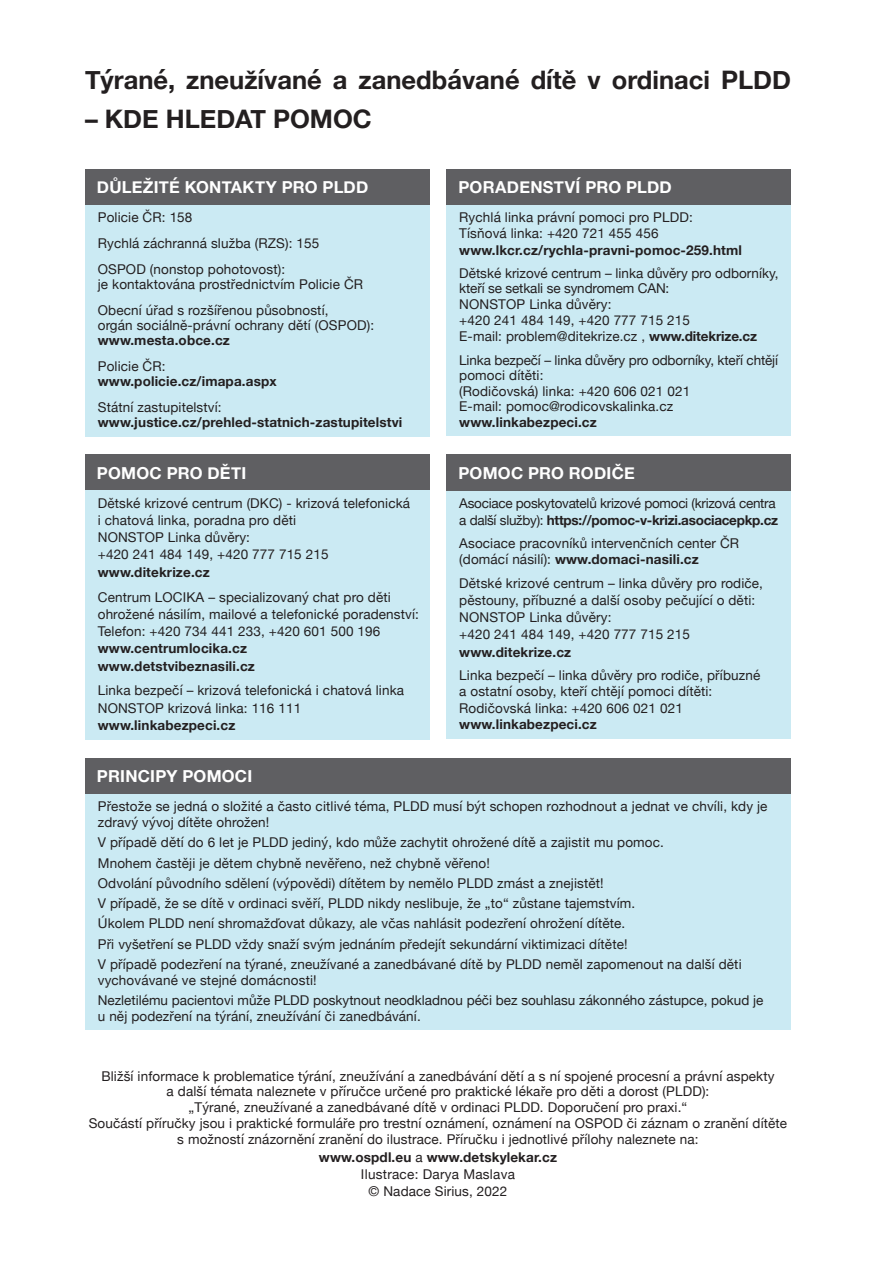
<style>
.page{position:relative;width:893px;height:1263px;background:#fff}
.page>*{position:absolute;margin:0;border:0;box-sizing:border-box;transform-origin:0 0}
.t1{font:700 25.5px "Helvetica Neue";color:#231f20}
.t2{font:700 16.5px "Helvetica Neue";letter-spacing:.015em;color:#fff}
.t3{font:13.5px/17.2px "Helvetica Neue";letter-spacing:.01em;color:#231f20}
.t4{font:700 13.5px/17.2px "Helvetica Neue";letter-spacing:.01em;color:#231f20}
.t5{font:13.5px/16.5px "Helvetica Neue";letter-spacing:-.02em;color:#231f20}
.s1{font-weight:700}
</style>
<div class="page">
<div style="left:85px;top:169px;width:344px;height:36px;background:#5f5f62"></div>
<div style="left:85px;top:205px;width:344px;height:27px;background:#cbeaf3"></div>
<div style="left:85px;top:231px;width:344px;height:26px;background:#cbeaf3"></div>
<div style="left:85px;top:256px;width:344px;height:42px;background:#cbeaf3"></div>
<div style="left:85px;top:297px;width:344px;height:58px;background:#cbeaf3"></div>
<div style="left:85px;top:354px;width:344px;height:41px;background:#cbeaf3"></div>
<div style="left:85px;top:395px;width:344px;height:41px;background:#cbeaf3"></div>
<div style="left:446px;top:454px;width:345px;height:37px;background:#5f5f62"></div>
<div style="left:446px;top:491px;width:345px;height:43px;background:#cbeaf3"></div>
<div style="left:446px;top:531px;width:345px;height:43px;background:#cbeaf3"></div>
<div style="left:446px;top:570px;width:345px;height:96px;background:#cbeaf3"></div>
<div style="left:446px;top:663px;width:345px;height:76px;background:#cbeaf3"></div>
<div style="left:85px;top:454px;width:344px;height:37px;background:#5f5f62"></div>
<div style="left:85px;top:491px;width:344px;height:95px;background:#cbeaf3"></div>
<div style="left:85px;top:584px;width:344px;height:96px;background:#cbeaf3"></div>
<div style="left:85px;top:678px;width:344px;height:62px;background:#cbeaf3"></div>
<div style="left:446px;top:169px;width:345px;height:36px;background:#5f5f62"></div>
<div style="left:446px;top:205px;width:345px;height:59px;background:#cbeaf3"></div>
<div style="left:446px;top:261px;width:345px;height:90px;background:#cbeaf3"></div>
<div style="left:446px;top:347px;width:345px;height:89px;background:#cbeaf3"></div>
<div style="left:85px;top:758px;width:706px;height:36px;background:#5f5f62"></div>
<div style="left:85px;top:794px;width:706px;height:42px;background:#cbeaf3"></div>
<div style="left:85px;top:830px;width:706px;height:26px;background:#cbeaf3"></div>
<div style="left:85px;top:850px;width:706px;height:27px;background:#cbeaf3"></div>
<div style="left:85px;top:871px;width:706px;height:26px;background:#cbeaf3"></div>
<div style="left:85px;top:891px;width:706px;height:26px;background:#cbeaf3"></div>
<div style="left:85px;top:911px;width:706px;height:26px;background:#cbeaf3"></div>
<div style="left:85px;top:931px;width:706px;height:27px;background:#cbeaf3"></div>
<div style="left:85px;top:952px;width:706px;height:42px;background:#cbeaf3"></div>
<div style="left:85px;top:988px;width:706px;height:42px;background:#cbeaf3"></div>
<h1 class="t1" style="left:85px;top:60px;width:707px">Týrané, zneužívané a zanedbávané dítě v ordinaci PLDD</h1>
<h1 class="t1" style="left:85px;top:99px;width:288px">– KDE HLEDAT POMOC</h1>
<p class="t2" style="left:97px;top:174px;width:273px">DŮLEŽITÉ KONTAKTY PRO PLDD</p>
<p class="t3" style="left:98px;top:205px;width:223px;line-height:25.7px">Policie ČR: 158<br>Rychlá záchranná služba (RZS): 155<br>OSPOD (nonstop pohotovost):</p>
<p class="t3" style="left:98px;top:272px;width:267px;line-height:25.5px">je kontaktována prostřednictvím Policie ČR<br>Obecní úřad s rozšířenou působností,</p>
<p class="t3" style="left:98px;top:317px;width:278px">orgán sociálně-právní ochrany dětí (OSPOD):</p>
<p class="t4" style="left:98px;top:332px;width:134px">www.mesta.obce.cz</p>
<p class="t3" style="left:98px;top:358px;width:69px">Policie ČR:</p>
<p class="t4" style="left:98px;top:373px;width:180px">www.policie.cz/imapa.aspx</p>
<p class="t3" style="left:98px;top:399px;width:125px">Státní zastupitelství:</p>
<p class="t4" style="left:98px;top:414px;width:306px">www.justice.cz/prehled-statnich-zastupitelstvi</p>
<p class="t2" style="left:97px;top:460px;width:151px">POMOC PRO DĚTI</p>
<p class="t3" style="left:98px;top:495px;width:314px">Dětské krizové centrum (DKC) - krizová telefonická i chatová linka, poradna pro děti<br>NONSTOP Linka důvěry:<br>+420 241 484 149, +420 777 715 215</p>
<p class="t4" style="left:98px;top:564px;width:113px">www.ditekrize.cz</p>
<p class="t3" style="left:98px;top:589px;width:323px">Centrum LOCIKA – specializovaný chat pro děti ohrožené násilím, mailové a telefonické poradenství:<br>Telefon: +420 734 441 233, +420 601 500 196</p>
<p class="t4" style="left:98px;top:640px;width:159px">www.centrumlocika.cz www.detstvibeznasili.cz</p>
<p class="t3" style="left:98px;top:682px;width:308px;line-height:17.9px">Linka bezpečí – krizová telefonická i chatová linka<br>NONSTOP krizová linka: 116 111</p>
<p class="t4" style="left:98px;top:717px;width:139px">www.linkabezpeci.cz</p>
<p class="t2" style="left:458px;top:174px;width:215px">PORADENSTVÍ PRO PLDD</p>
<p class="t3" style="left:459px;top:210px;width:235px;line-height:15.6px">Rychlá linka právní pomoci pro PLDD:<br>Tísňová linka: +420 721 455 456</p>
<p class="t4" style="left:459px;top:241px;width:284px">www.lkcr.cz/rychla-pravni-pomoc-259.html</p>
<p class="t3" style="left:459px;top:266px;width:321px;line-height:15.9px">Dětské krizové centrum – linka důvěry pro odborníky, kteří se setkali se syndromem CAN:<br>NONSTOP Linka důvěry:<br>+420 241 484 149, +420 777 715 215<br>E-mail: problem@ditekrize.cz , <span class="s1">www.ditekrize.cz</span></p>
<p class="t3" style="left:459px;top:353px;width:320px;line-height:15.6px">Linka bezpečí – linka důvěry pro odborníky, kteří chtějí pomoci dítěti:<br>(Rodičovská) linka: +420 606 021 021<br>E-mail: pomoc@rodicovskalinka.cz</p>
<p class="t4" style="left:459px;top:414px;width:139px">www.linkabezpeci.cz</p>
<p class="t2" style="left:458px;top:460px;width:178px">POMOC PRO RODIČE</p>
<p class="t5" style="left:459px;top:496px;width:320px">Asociace poskytovatelů krizové pomoci (krizová centra a další služby): <span class="s1">https://pomoc-v-krizi.asociacepkp.cz</span></p>
<p class="t3" style="left:459px;top:535px;width:281px;line-height:16.5px">Asociace pracovníků intervenčních center ČR (domácí násilí): <span class="s1">www.domaci-nasili.cz</span></p>
<p class="t3" style="left:459px;top:575px;width:305px">Dětské krizové centrum – linka důvěry pro rodiče, pěstouny, příbuzné a další osoby pečující o děti:<br>NONSTOP Linka důvěry:<br>+420 241 484 149, +420 777 715 215</p>
<p class="t4" style="left:459px;top:643px;width:113px">www.ditekrize.cz</p>
<p class="t3" style="left:459px;top:667px;width:303px;line-height:16.5px">Linka bezpečí – linka důvěry pro rodiče, příbuzné a ostatní osoby, kteří chtějí pomoci dítěti:<br>Rodičovská linka: +420 606 021 021</p>
<p class="t4" style="left:459px;top:716px;width:139px">www.linkabezpeci.cz</p>
<p class="t2" style="left:97px;top:763px;width:157px">PRINCIPY POMOCI</p>
<p class="t3" style="left:98px;top:799px;width:671px;line-height:15.8px">Přestože se jedná o složité a často citlivé téma, PLDD musí být schopen rozhodnout a jednat ve chvíli, kdy je zdravý vývoj dítěte ohrožen!</p>
<p class="t3" style="left:98px;top:833px;width:645px;line-height:20.2px">V případě dětí do 6 let je PLDD jediný, kdo může zachytit ohrožené dítě a zajistit mu pomoc.<br>Mnohem častěji je dětem chybně nevěřeno, než chybně věřeno!<br>Odvolání původního sdělení (výpovědi) dítětem by nemělo PLDD zmást a znejistět!<br>V případě, že se dítě v ordinaci svěří, PLDD nikdy neslibuje, že „to“ zůstane tajemstvím.<br>Úkolem PLDD není shromažďovat důkazy, ale včas nahlásit podezření ohrožení dítěte.<br>Při vyšetření se PLDD vždy snaží svým jednáním předejít sekundární viktimizaci dítěte!<br>V případě podezření na týrané, zneužívané a zanedbávané dítě by PLDD neměl zapomenout na další děti</p>
<p class="t3" style="left:98px;top:970px;width:667px;line-height:20.2px">vychovávané ve stejné domácnosti!<br>Nezletilému pacientovi může PLDD poskytnout neodkladnou péči bez souhlasu zákonného zástupce, pokud je</p>
<p class="t3" style="left:98px;top:1008px;width:325px">u něj podezření na týrání, zneužívání či zanedbávání.</p>
<p class="t3" style="left:89px;top:1069px;width:700px;line-height:15.8px;text-align:center">Bližší informace k problematice týrání, zneužívání a zanedbávání dětí a s ní spojené procesní a právní aspekty<br>a další témata naleznete v příručce určené pro praktické lékaře pro děti a dorost (PLDD):<br>„Týrané, zneužívané a zanedbávané dítě v ordinaci PLDD. Doporučení pro praxi.“<br>Součástí příručky jsou i praktické formuláře pro trestní oznámení, oznámení na OSPOD či záznam o zranění dítěte s možností znázornění zranění do ilustrace. Příručku i jednotlivé přílohy naleznete na:</p>
<p class="t3" style="left:319px;top:1149px;width:240px;text-align:center"><span class="s1">www.ospdl.eu</span> a <span class="s1">www.detskylekar.cz<br></span>Ilustrace: Darya Maslava<br>© Nadace Sirius, 2022</p>
</div>
